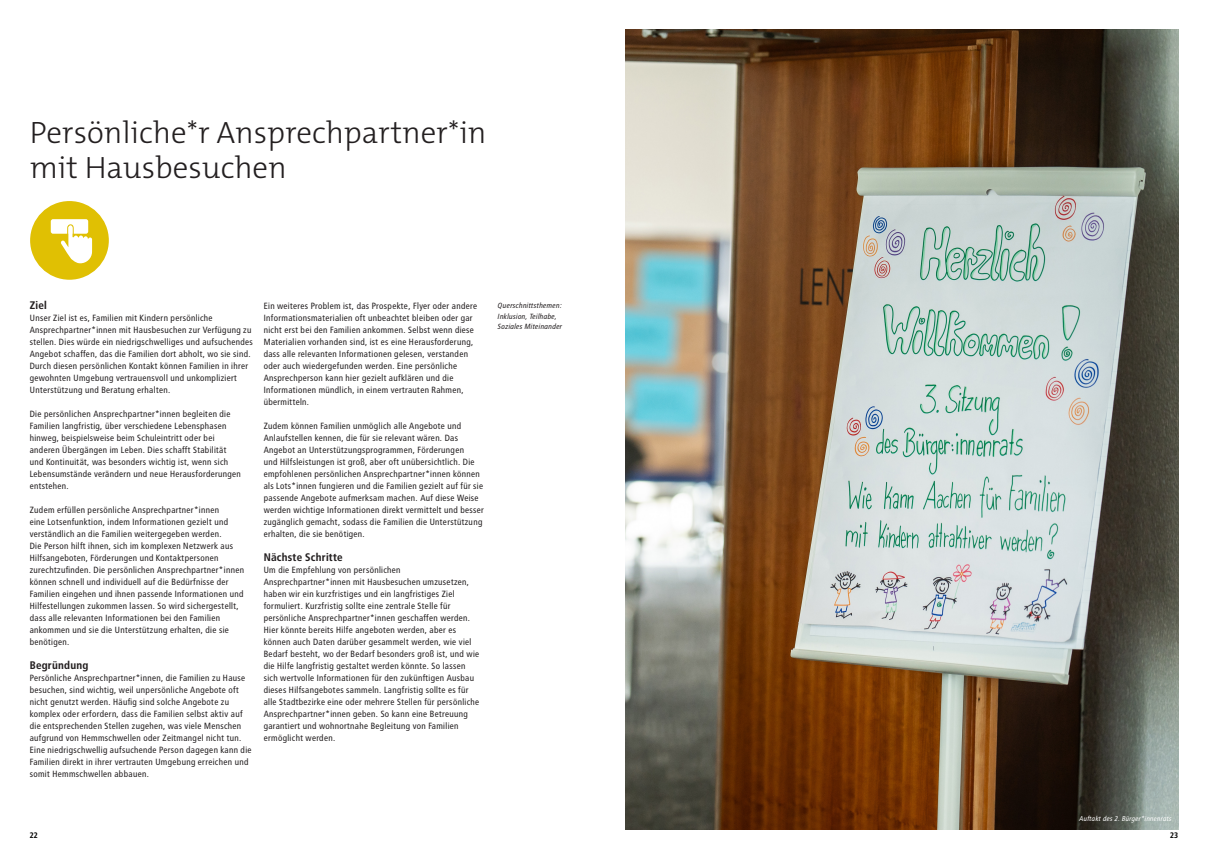
<style>
.page{position:relative;width:1208px;height:859px;background:#fff}
.page>*{position:absolute;margin:0;border:0;box-sizing:border-box;transform-origin:0 0}
.Headline-schwarz{font:300 31px "The Mix C5";color:#231f20}
.Fließtext{font:700 11px "Transit Pro";color:#231f20}
.Fließtext-2{font:9px/12px "Transit Pro";color:#231f20}
.t1{font:700 8px "Transit Pro";color:#000}
.Marginalien{font:italic 7.5px/10.5px "Transit Pro";color:#231f20}
.Marginalien-2{font:italic 7px "Transit Pro";color:#fff}
</style>
<div class="page">
<div style="left:30px;top:201px;width:79px;height:79px;background:#e0c003;border-radius:50%"></div>
<svg style="left:51px;top:219px;width:41px;height:44px"></svg>
<img style="left:625px;top:30px;width:553px;height:799px">
<p class="Headline-schwarz" style="left:30px;top:113px;width:458px">Persönliche*r Ansprechpartner*in</p>
<p class="Headline-schwarz" style="left:30px;top:148px;width:258px">mit Hausbesuchen</p>
<p class="Fließtext" style="left:30px;top:298px;width:19px">Ziel</p>
<p class="Fließtext-2" style="left:30px;top:311px;width:225px">Unser Ziel ist es, Familien mit Kindern persönliche Ansprechpartner*innen mit Hausbesuchen zur Verfügung zu stellen. Dies würde ein niedrigschwelliges und aufsuchendes Angebot schaffen, das die Familien dort abholt, wo sie sind.<br>Durch diesen persönlichen Kontakt können Familien in ihrer gewohnten Umgebung vertrauensvoll und unkompliziert Unterstützung und Beratung erhalten.</p>
<p class="Fließtext-2" style="left:30px;top:407px;width:213px">Die persönlichen Ansprechpartner*innen begleiten die Familien langfristig, über verschiedene Lebensphasen hinweg, beispielsweise beim Schuleintritt oder bei anderen Übergängen im Leben. Dies schafft Stabilität und Kontinuität, was besonders wichtig ist, wenn sich Lebensumstände verändern und neue Herausforderungen entstehen.</p>
<p class="Fließtext-2" style="left:30px;top:503px;width:216px">Zudem erfüllen persönliche Ansprechpartner*innen<br>eine Lotsenfunktion, indem Informationen gezielt und verständlich an die Familien weitergegeben werden.<br>Die Person hilft ihnen, sich im komplexen Netzwerk aus Hilfsangeboten, Förderungen und Kontaktpersonen zurechtzufinden. Die persönlichen Ansprechpartner*innen können schnell und individuell auf die Bedürfnisse der Familien eingehen und ihnen passende Informationen und Hilfestellungen zukommen lassen. So wird sichergestellt, dass alle relevanten Informationen bei den Familien ankommen und sie die Unterstützung erhalten, die sie benötigen.</p>
<p class="Fließtext" style="left:30px;top:658px;width:60px">Begründung</p>
<p class="Fließtext-2" style="left:30px;top:671px;width:224px">Persönliche Ansprechpartner*innen, die Familien zu Hause besuchen, sind wichtig, weil unpersönliche Angebote oft nicht genutzt werden. Häufig sind solche Angebote zu komplex oder erfordern, dass die Familien selbst aktiv auf die entsprechenden Stellen zugehen, was viele Menschen aufgrund von Hemmschwellen oder Zeitmangel nicht tun.<br>Eine niedrigschwellig aufsuchende Person dagegen kann die Familien direkt in ihrer vertrauten Umgebung erreichen und somit Hemmschwellen abbauen.</p>
<p class="Fließtext-2" style="left:264px;top:299px;width:215px">Ein weiteres Problem ist, das Prospekte, Flyer oder andere Informationsmaterialien oft unbeachtet bleiben oder gar nicht erst bei den Familien ankommen. Selbst wenn diese Materialien vorhanden sind, ist es eine Herausforderung, dass alle relevanten Informationen gelesen, verstanden oder auch wiedergefunden werden. Eine persönliche Ansprechperson kann hier gezielt aufklären und die Informationen mündlich, in einem vertrauten Rahmen, übermitteln.</p>
<p class="Fließtext-2" style="left:264px;top:419px;width:222px">Zudem können Familien unmöglich alle Angebote und Anlaufstellen kennen, die für sie relevant wären. Das Angebot an Unterstützungsprogrammen, Förderungen<br>und Hilfsleistungen ist groß, aber oft unübersichtlich. Die empfohlenen persönlichen Ansprechpartner*innen können als Lots*innen fungieren und die Familien gezielt auf für sie passende Angebote aufmerksam machen. Auf diese Weise werden wichtige Informationen direkt vermittelt und besser zugänglich gemacht, sodass die Familien die Unterstützung erhalten, die sie benötigen.</p>
<p class="Fließtext" style="left:264px;top:550px;width:81px">Nächste Schritte</p>
<p class="Fließtext-2" style="left:264px;top:563px;width:217px">Um die Empfehlung von persönlichen Ansprechpartner*innen mit Hausbesuchen umzusetzen, haben wir ein kurzfristiges und ein langfristiges Ziel formuliert. Kurzfristig sollte eine zentrale Stelle für persönliche Ansprechpartner*innen geschaffen werden.<br>Hier könnte bereits Hilfe angeboten werden, aber es können auch Daten darüber gesammelt werden, wie viel Bedarf besteht, wo der Bedarf besonders groß ist, und wie die Hilfe langfristig gestaltet werden könnte. So lassen sich wertvolle Informationen für den zukünftigen Ausbau dieses Hilfsangebotes sammeln. Langfristig sollte es für alle Stadtbezirke eine oder mehrere Stellen für persönliche Ansprechpartner*innen geben. So kann eine Betreuung garantiert und wohnortnahe Begleitung von Familien ermöglicht werden.</p>
<p class="Marginalien" style="left:497px;top:301px;width:66px">Querschnittsthemen:</p>
<p class="Marginalien" style="left:497px;top:311px;width:66px">Inklusion, Teilhabe,<br>Soziales Miteinander</p>
<p class="Marginalien-2" style="left:1079px;top:814px;width:94px">Auftakt des 2. Bürger*innenrats</p>
<p class="t1" style="left:30px;top:831px;width:10px">22</p>
<p class="t1" style="left:1170px;top:831px;width:10px">23</p>
</div>
